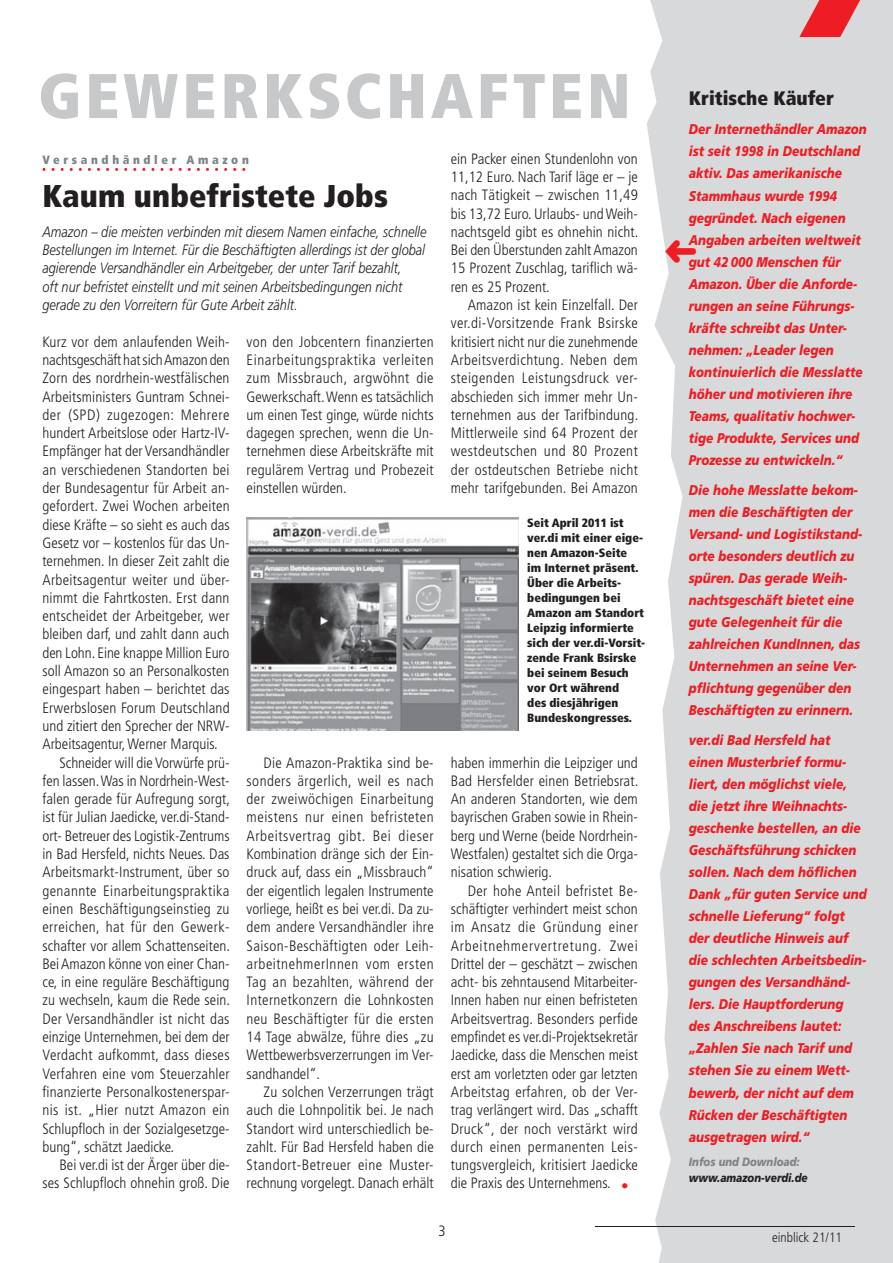
<style>
.page{position:relative;width:893px;height:1263px;background:#fff}
.page>*{position:absolute;margin:0;border:0;box-sizing:border-box;transform-origin:0 0}
.t1{font:900 condensed 63px "Frutiger";letter-spacing:.065em;color:#c7c8ca}
.t2{font:900 condensed 31.5px "Frutiger";color:#231f20}
.t3{font:900 condensed 19.5px "Frutiger";color:#231f20}
.t4{font:300 condensed 15px/18.3px "Frutiger";letter-spacing:.005em;color:#231f20;text-align:justify}
.t5{font:italic 300 15px/18.3px "Frutiger";color:#231f20;scale:.85 1}
.t6{font:300 condensed 15px "Frutiger";letter-spacing:.025em;color:#231f20}
.t7{font:300 condensed 15px "Frutiger";letter-spacing:-.015em;color:#231f20}
.t8{font:300 condensed 15px "Frutiger";letter-spacing:.03em;color:#231f20}
.t9{font:300 condensed 15px "Frutiger";letter-spacing:.035em;color:#231f20}
.t10{font:italic 900 14.1px/22px "Frutiger";color:#ee1d23;scale:.85 1}
.t11{font:300 condensed 13.5px "Frutiger";color:#231f20}
.t12{font:900 condensed 12px/15px "Frutiger";color:#231f20}
.t13{font:900 condensed 12px "Frutiger";letter-spacing:.3em;color:#808285}
.t14{font:italic 900 12px "Frutiger";color:#231f20;scale:.85 1}
.t15{font:italic 900 12px "Frutiger";color:#808285;scale:.85 1}
.s1{color:#ee1d23}
</style>
<div class="page">
<svg style="left:646px;top:0;width:247px;height:1263px;background:#dbdbdd"></svg>
<hr style="left:595px;top:1226px;width:260px;height:1px;background:#231f20">
<svg style="left:799px;top:0;width:68px;height:37px;background:#e5686c"></svg>
<svg style="left:42px;top:168px;width:203px;height:3px"></svg>
<img style="left:247px;top:517px;width:272px;height:214px">
<svg style="left:665px;top:240px;width:31px;height:23px"></svg>
<h1 class="t1" style="left:38px;top:71px;width:594px">GEWERKSCHAFTEN</h1>
<p class="t13" style="left:42px;top:155px;width:208px">Versandhändler Amazon</p>
<h2 class="t2" style="left:42px;top:183px;width:347px">Kaum unbefristete Jobs</h2>
<p class="t5" style="left:42px;top:224px;width:453px">Amazon – die meisten verbinden mit diesem Namen einfache, schnelle Bestellungen im Internet. Für die Beschäftigten allerdings ist der global agierende Versandhändler ein Arbeitgeber, der unter Tarif bezahlt,<br>oft nur befristet einstellt und mit seinen Arbeitsbedingungen nicht gerade zu den Vorreitern für Gute Arbeit zählt.</p>
<p class="t4" style="left:42px;top:334px;width:189px">Kurz vor dem anlaufenden Weih-</p>
<p class="t7" style="left:42px;top:354px;width:189px">nachtsgeschäft hat sich Amazon den</p>
<p class="t4" style="left:42px;top:370px;width:189px">Zorn des nordrhein-westfälischen</p>
<p class="t4" style="left:42px;top:388px;width:189px">Arbeitsministers Guntram Schnei-</p>
<p class="t9" style="left:42px;top:409px;width:189px">der (SPD) zugezogen: Mehrere</p>
<p class="t4" style="left:42px;top:425px;width:189px">hundert Arbeitslose oder Hartz-IV-</p>
<p class="t4" style="left:42px;top:443px;width:189px">Empfänger hat der Versandhändler</p>
<p class="t4" style="left:42px;top:462px;width:189px">an verschiedenen Standorten bei</p>
<p class="t4" style="left:42px;top:480px;width:189px">der Bundesagentur für Arbeit an-</p>
<p class="t4" style="left:42px;top:498px;width:189px">gefordert. Zwei Wochen arbeiten</p>
<p class="t4" style="left:42px;top:517px;width:189px">diese Kräfte – so sieht es auch das</p>
<p class="t4" style="left:42px;top:535px;width:189px">Gesetz vor – kostenlos für das Un-</p>
<p class="t4" style="left:42px;top:553px;width:189px">ternehmen. In dieser Zeit zahlt die</p>
<p class="t4" style="left:42px;top:571px;width:189px">Arbeitsagentur weiter und über-</p>
<p class="t4" style="left:42px;top:590px;width:189px">nimmt die Fahrtkosten. Erst dann</p>
<p class="t4" style="left:42px;top:608px;width:189px">entscheidet der Arbeitgeber, wer</p>
<p class="t4" style="left:42px;top:626px;width:189px">bleiben darf, und zahlt dann auch</p>
<p class="t4" style="left:42px;top:645px;width:189px">den Lohn. Eine knappe Million Euro</p>
<p class="t4" style="left:42px;top:663px;width:189px">soll Amazon so an Personalkosten</p>
<p class="t4" style="left:42px;top:681px;width:189px">eingespart haben – berichtet das</p>
<p class="t4" style="left:42px;top:700px;width:189px">Erwerbslosen Forum Deutschland</p>
<p class="t4" style="left:42px;top:718px;width:189px">und zitiert den Sprecher der NRW-</p>
<p class="t4" style="left:42px;top:736px;width:177px">Arbeitsagentur, Werner Marquis.</p>
<p class="t4" style="left:59px;top:754px;width:172px">Schneider will die Vorwürfe prü-</p>
<p class="t4" style="left:42px;top:773px;width:189px">fen lassen. Was in Nordrhein-West-</p>
<p class="t4" style="left:42px;top:791px;width:189px">falen gerade für Aufregung sorgt,</p>
<p class="t4" style="left:42px;top:809px;width:189px">ist für Julian Jaedicke, ver.di-Stand-</p>
<p class="t4" style="left:42px;top:828px;width:189px">ort- Betreuer des Logistik-Zentrums</p>
<p class="t4" style="left:42px;top:846px;width:189px">in Bad Hersfeld, nichts Neues. Das</p>
<p class="t4" style="left:42px;top:864px;width:189px">Arbeitsmarkt-Instrument, über so</p>
<p class="t6" style="left:42px;top:884px;width:189px">genannte Einarbeitungspraktika</p>
<p class="t4" style="left:42px;top:901px;width:189px">einen Beschäftigungseinstieg zu</p>
<p class="t8" style="left:42px;top:921px;width:189px">erreichen, hat für den Gewerk-</p>
<p class="t4" style="left:42px;top:937px;width:189px">schafter vor allem Schattenseiten.</p>
<p class="t4" style="left:42px;top:956px;width:189px">Bei Amazon könne von einer Chan-</p>
<p class="t4" style="left:42px;top:974px;width:189px">ce, in eine reguläre Beschäftigung</p>
<p class="t4" style="left:42px;top:992px;width:189px">zu wechseln, kaum die Rede sein.</p>
<p class="t4" style="left:42px;top:1011px;width:189px">Der Versandhändler ist nicht das</p>
<p class="t4" style="left:42px;top:1029px;width:189px">einzige Unternehmen, bei dem der</p>
<p class="t4" style="left:42px;top:1047px;width:189px">Verdacht aufkommt, dass dieses</p>
<p class="t4" style="left:42px;top:1066px;width:189px">Verfahren eine vom Steuerzahler</p>
<p class="t4" style="left:42px;top:1084px;width:189px">finanzierte Personalkostenerspar-</p>
<p class="t6" style="left:42px;top:1104px;width:189px">nis ist. „Hier nutzt Amazon ein</p>
<p class="t4" style="left:42px;top:1120px;width:189px">Schlupfloch in der Sozialgesetzge-</p>
<p class="t4" style="left:42px;top:1139px;width:133px">bung“, schätzt Jaedicke.</p>
<p class="t4" style="left:59px;top:1157px;width:172px">Bei ver.di ist der Ärger über die-</p>
<p class="t4" style="left:42px;top:1175px;width:189px">ses Schlupfloch ohnehin groß. Die</p>
<p class="t4" style="left:247px;top:334px;width:189px">von den Jobcentern finanzierten Einarbeitungspraktika verleiten zum Missbrauch, argwöhnt die Gewerkschaft. Wenn es tatsächlich um einen Test ginge, würde nichts dagegen sprechen, wenn die Un&shy;ternehmen diese Arbeitskräfte mit regulärem Vertrag und Probezeit einstellen würden.</p>
<p class="t4" style="left:247px;top:754px;width:189px;text-indent:17px">Die Amazon-Praktika sind be&shy;sonders ärgerlich, weil es nach der zweiwöchigen Einarbeitung meistens nur einen befristeten Arbeitsvertrag gibt. Bei dieser Kombination dränge sich der Ein&shy;druck auf, dass ein „Missbrauch“ der eigentlich legalen Instrumente vorliege, heißt es bei ver.di. Da zu&shy;dem andere Versandhändler ihre Saison-Beschäftigten oder Leih&shy;arbeitnehmerInnen vom ersten Tag an bezahlten, während der Internetkonzern die Lohnkosten neu Beschäftigter für die ersten 14 Tage abwälze, führe dies „zu Wettbewerbsverzerrungen im Ver&shy;sandhandel“.</p>
<p class="t4" style="left:247px;top:1084px;width:189px;text-indent:17px">Zu solchen Verzerrungen trägt auch die Lohnpolitik bei. Je nach Standort wird unterschiedlich be&shy;zahlt. Für Bad Hersfeld haben die Standort-Betreuer eine Muster&shy;rechnung vorgelegt. Danach erhält</p>
<p class="t4" style="left:451px;top:151px;width:189px">ein Packer einen Stundenlohn von 11,12 Euro. Nach Tarif läge er – je nach Tätigkeit – zwischen 11,49 bis 13,72 Euro. Urlaubs- und Weih&shy;nachtsgeld gibt es ohnehin nicht.<br>Bei den Überstunden zahlt Amazon 15 Prozent Zuschlag, tariflich wä&shy;ren es 25 Prozent.</p>
<p class="t4" style="left:451px;top:297px;width:189px;text-indent:17px">Amazon ist kein Einzelfall. Der ver.di-Vorsitzende Frank Bsirske kritisiert nicht nur die zunehmende Arbeitsverdichtung. Neben dem steigenden Leistungsdruck ver&shy;abschieden sich immer mehr Un&shy;ternehmen aus der Tarifbindung.<br>Mittlerweile sind 64 Prozent der westdeutschen und 80 Prozent der ostdeutschen Betriebe nicht mehr tarifgebunden. Bei Amazon</p>
<p class="t12" style="left:527px;top:516px;width:119px">Seit April 2011 ist ver.di mit einer eige&shy;nen Amazon-Seite<br>im Internet präsent.<br>Über die Arbeits&shy;bedingungen bei<br>Amazon am Standort<br>Leipzig informierte sich der ver.di-Vorsit&shy;zende Frank Bsirske bei seinem Besuch vor Ort während<br>des diesjährigen<br>Bundeskongresses.</p>
<p class="t4" style="left:451px;top:754px;width:189px">haben immerhin die Leipziger und Bad Hersfelder einen Betriebsrat.<br>An anderen Standorten, wie dem bayrischen Graben sowie in Rhein&shy;berg und Werne (beide Nordrhein-Westfalen) gestaltet sich die Orga&shy;nisation schwierig.</p>
<p class="t4" style="left:451px;top:883px;width:189px;text-indent:17px">Der hohe Anteil befristet Be&shy;schäftigter verhindert meist schon im Ansatz die Gründung einer Arbeitnehmervertretung. Zwei Drittel der – geschätzt – zwischen acht- bis zehntausend Mitarbeiter-Innen haben nur einen befristeten Arbeitsvertrag. Besonders perfide empfindet es ver.di-Projektsekretär Jaedicke, dass die Menschen meist erst am vorletzten oder gar letzten Arbeitstag erfahren, ob der Ver&shy;trag verlängert wird. Das „schafft Druck“, der noch verstärkt wird durch einen permanenten Leis&shy;tungsvergleich, kritisiert Jaedicke die Praxis des Unternehmens. <span class="s1">•</span></p>
<p class="t4" style="left:439px;top:1223px;width:9px">3</p>
<h3 class="t3" style="left:689px;top:90px;width:147px">Kritische Käufer</h3>
<p class="t10" style="left:689px;top:120px;width:211px">Der Internethändler Amazon ist seit 1998 in Deutschland aktiv. Das amerikanische<br>Stammhaus wurde 1994 gegründet. Nach eigenen<br>Angaben arbeiten weltweit gut 42 000 Menschen für<br>Amazon. Über die Anforde&shy;rungen an seine Führungs&shy;kräfte schreibt das Unter&shy;nehmen: „Leader legen kontinuierlich die Messlatte höher und motivieren ihre<br>Teams, qualitativ hochwer&shy;tige Produkte, Services und<br>Prozesse zu entwickeln.“</p>
<p class="t10" style="left:689px;top:480px;width:205px">Die hohe Messlatte bekom&shy;men die Beschäftigten der<br>Versand- und Logistikstand&shy;orte besonders deutlich zu spüren. Das gerade Weih&shy;nachtsgeschäft bietet eine gute Gelegenheit für die zahlreichen KundInnen, das<br>Unternehmen an seine Ver&shy;pflichtung gegenüber den<br>Beschäftigten zu erinnern.</p>
<p class="t10" style="left:689px;top:730px;width:211px">ver.di Bad Hersfeld hat einen Musterbrief formu&shy;liert, den möglichst viele, die jetzt ihre Weihnachts&shy;geschenke bestellen, an die<br>Geschäftsführung schicken sollen. Nach dem höflichen<br>Dank „für guten Service und schnelle Lieferung“ folgt der deutliche Hinweis auf die schlechten Arbeitsbedin&shy;gungen des Versandhänd&shy;lers. Die Hauptforderung des Anschreibens lautet: „Zahlen Sie nach Tarif und stehen Sie zu einem Wett&shy;bewerb, der nicht auf dem<br>Rücken der Beschäftigten ausgetragen wird.“</p>
<p class="t15" style="left:689px;top:1157px;width:132px">Infos und Download:</p>
<p class="t14" style="left:689px;top:1173px;width:141px">www.amazon-verdi.de</p>
<p class="t11" style="left:772px;top:1231px;width:71px">einblick 21/11</p>
</div>
